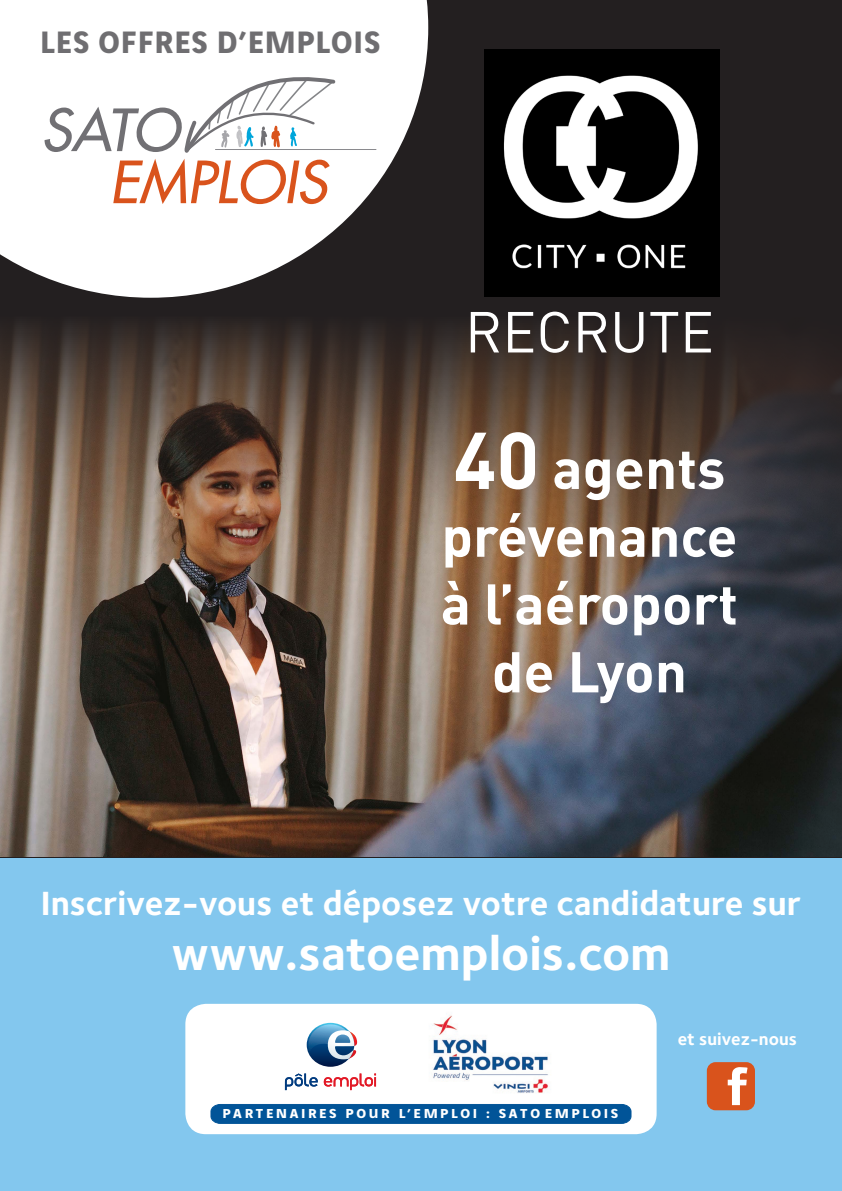
<style>
.page{position:relative;width:842px;height:1191px;background:#83c7ee}
.page>*{position:absolute;margin:0;border:0;box-sizing:border-box;transform-origin:0 0}
.t1{font:56.9px "DIN";color:#fff}
.t2{font:700 56.5px "DIN";color:#fff}
.t3{font:700 48.7px "Foundry Sterling OT2";color:#fff}
.t4{font:700 34.7px "Foundry Sterling OT2";color:#fff}
.t5{font:700 33px "Vinci Sans";letter-spacing:.03em;color:#6f6e71}
.t6{font:700 17.8px "Foundry Sterling OT2";color:#fff}
.t7{font:700 13.9px "Vinci Sans";letter-spacing:.18em;color:#fff;scale:1.08 1}
.s1{font-size:79.1px}
</style>
<div class="page">
<div style="left:0;top:0;width:842px;height:857px;background:#231f20"></div>
<img style="left:0;top:316px;width:842px;height:540px">
<svg style="left:0;top:0;width:428px;height:298px;background:#d2d1d1"></svg>
<hr style="left:215px;top:149px;width:161px;height:1px;background:#8a8a8e">
<svg style="left:44px;top:74px;width:294px;height:130px;background:#ede2dd"></svg>
<img style="left:485px;top:50px;width:234px;height:247px">
<div style="left:185px;top:1003px;width:472px;height:131px;background:#fff;border-radius:21px"></div>
<svg style="left:307px;top:1022px;width:50px;height:44px"></svg>
<svg style="left:285px;top:1073px;width:33px;height:17px"></svg>
<svg style="left:324px;top:1073px;width:52px;height:17px"></svg>
<div style="left:211px;top:1104px;width:420px;height:19px;background:#015498"></div>
<img style="left:432px;top:1015px;width:117px;height:78px">
<div style="left:707px;top:1062px;width:48px;height:48px;background:#d9531c;border-radius:9px"></div>
<svg style="left:728px;top:1067px;width:19px;height:38px"></svg>
<p class="t5" style="left:40px;top:16px;width:342px">LES OFFRES D’EMPLOIS</p>
<p class="t1" style="left:465px;top:296px;width:251px">RECRUTE</p>
<p class="t2" style="left:453px;top:431px;width:273px"><span class="s1">40</span> agents</p>
<p class="t2" style="left:441px;top:499px;width:298px">prévenance</p>
<p class="t2" style="left:441px;top:567px;width:299px">à l’aéroport</p>
<p class="t2" style="left:492px;top:635px;width:197px">de Lyon</p>
<p class="t4" style="left:41px;top:875px;width:762px">Inscrivez-vous et déposez votre candidature sur</p>
<p class="t3" style="left:171px;top:915px;width:501px">www.satoemplois.com</p>
<p class="t7" style="left:222px;top:1102px;width:368px">PARTENAIRES POUR L’EMPLOI : SATO EMPLOIS</p>
<p class="t6" style="left:678px;top:1024px;width:121px">et suivez-nous</p>
</div>
